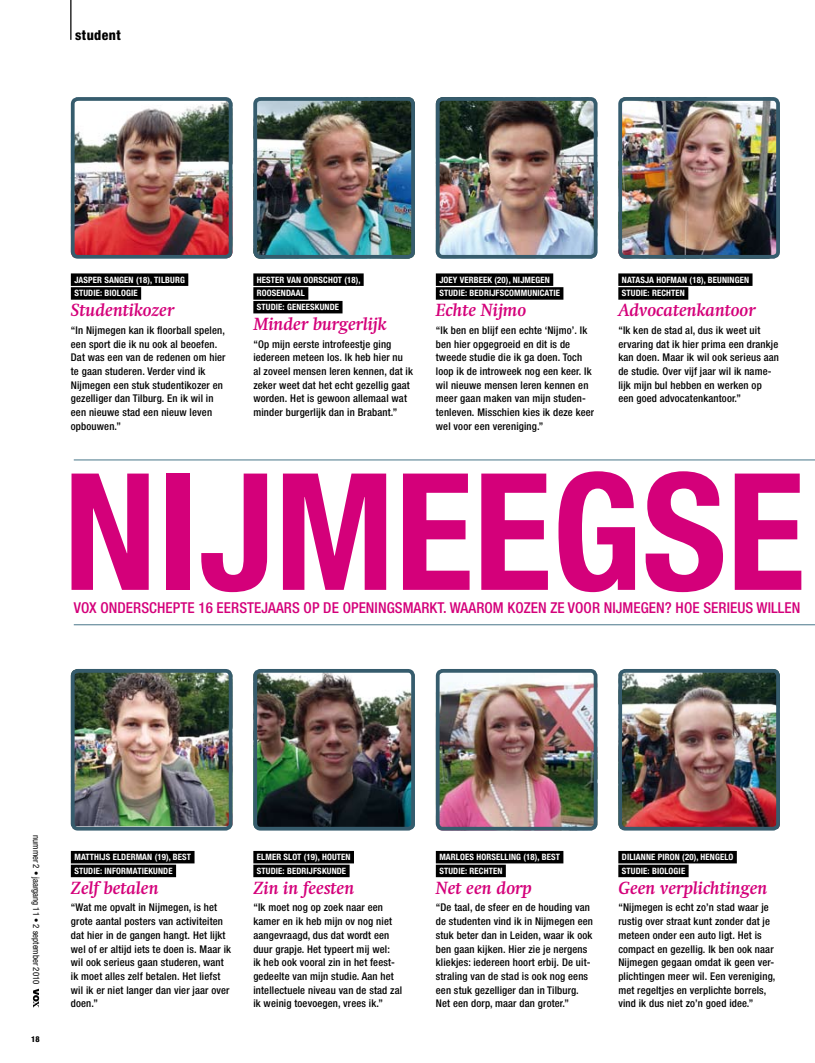
<style>
.page{position:relative;width:815px;height:1063px;background:#fff}
.page>*{position:absolute;margin:0;border:0;box-sizing:border-box;transform-origin:0 0}
.t1{font:700 condensed 162.88px "Helvetica Neue";color:#d4007a}
.t2{font:italic 700 17.5px "Swift";color:#d4007a}
.t3{font:500 condensed 15px "Helvetica Neue";letter-spacing:.005em;color:#d4007a}
.t4{font:800 condensed 13.75px "Helvetica Neue";letter-spacing:.03em;color:#000}
.t5{font:500 condensed 10.62px/13.8px "Helvetica Neue";letter-spacing:.015em;color:#000}
.t6{font:700 condensed 8.75px/13.8px "Helvetica Neue";letter-spacing:.015em;color:#fff}
.t7{font:condensed 8.75px "Helvetica Neue";color:#000}
.t8{font:800 condensed 8.12px "Helvetica Neue";color:#000}
</style>
<div class="page">
<svg style="left:33px;top:989px;width:6px;height:19px"></svg>
<div style="left:71px;top:273px;width:117px;height:13px;background:#000"></div>
<div style="left:71px;top:287px;width:70px;height:13px;background:#000"></div>
<div style="left:71px;top:851px;width:124px;height:12px;background:#000"></div>
<div style="left:71px;top:865px;width:105px;height:12px;background:#000"></div>
<div style="left:253px;top:273px;width:111px;height:13px;background:#000"></div>
<div style="left:253px;top:287px;width:55px;height:13px;background:#000"></div>
<div style="left:253px;top:301px;width:90px;height:12px;background:#000"></div>
<div style="left:253px;top:851px;width:101px;height:12px;background:#000"></div>
<div style="left:253px;top:865px;width:97px;height:12px;background:#000"></div>
<div style="left:436px;top:273px;width:117px;height:13px;background:#000"></div>
<div style="left:436px;top:287px;width:127px;height:13px;background:#000"></div>
<div style="left:436px;top:851px;width:127px;height:12px;background:#000"></div>
<div style="left:436px;top:865px;width:70px;height:12px;background:#000"></div>
<div style="left:618px;top:273px;width:134px;height:13px;background:#000"></div>
<div style="left:618px;top:287px;width:70px;height:13px;background:#000"></div>
<div style="left:618px;top:851px;width:119px;height:12px;background:#000"></div>
<div style="left:618px;top:865px;width:71px;height:12px;background:#000"></div>
<hr style="left:70px;top:0;width:1px;height:40px;background:#000">
<img style="left:76px;top:98px;width:155px;height:156px">
<div style="left:71px;top:97px;width:161px;height:162px;border:4px solid #365c6d;border-radius:5px"></div>
<img style="left:258px;top:102px;width:152px;height:152px">
<div style="left:253px;top:97px;width:162px;height:162px;border:4px solid #365c6d;border-radius:5px"></div>
<img style="left:441px;top:98px;width:155px;height:156px">
<div style="left:436px;top:97px;width:161px;height:162px;border:4px solid #365c6d;border-radius:5px"></div>
<img style="left:623px;top:102px;width:152px;height:152px">
<div style="left:618px;top:97px;width:162px;height:162px;border:4px solid #365c6d;border-radius:5px"></div>
<img style="left:72px;top:670px;width:160px;height:156px">
<div style="left:71px;top:669px;width:161px;height:162px;border:4px solid #365c6d;border-radius:5px"></div>
<img style="left:258px;top:674px;width:152px;height:152px">
<div style="left:253px;top:669px;width:162px;height:162px;border:4px solid #365c6d;border-radius:5px"></div>
<img style="left:437px;top:670px;width:159px;height:156px">
<div style="left:436px;top:669px;width:161px;height:162px;border:4px solid #365c6d;border-radius:5px"></div>
<img style="left:623px;top:674px;width:152px;height:152px">
<div style="left:618px;top:669px;width:162px;height:162px;border:4px solid #365c6d;border-radius:5px"></div>
<hr style="left:74px;top:460px;width:741px;height:1px;background:#487689">
<hr style="left:74px;top:624px;width:741px;height:1px;background:#487689">
<p class="t4" style="left:75px;top:27px;width:47px">student</p>
<p class="t6" style="left:74px;top:272px;width:112px">JASPER SANGEN (18), TILBURG<br>STUDIE: BIOLOGIE</p>
<p class="t2" style="left:71px;top:300px;width:105px">Studentikozer</p>
<p class="t5" style="left:71px;top:323px;width:156px">“In Nijmegen kan ik floorball spelen, een sport die ik nu ook al beoefen.<br>Dat was een van de redenen om hier te gaan studeren. Verder vind ik<br>Nijmegen een stuk studentikozer en gezelliger dan Tilburg. En ik wil in een nieuwe stad een nieuw leven opbouwen.”</p>
<p class="t6" style="left:257px;top:272px;width:6px">HESTER</p>
<p class="t6" style="left:287px;top:272px;width:75px">VAN OORSCHOT (18),</p>
<p class="t6" style="left:257px;top:286px;width:11px">ROOSENDAAL<br>STUDIE</p>
<p class="t6" style="left:283px;top:300px;width:10px">: GENEES</p>
<p class="t6" style="left:315px;top:300px;width:11px">KUNDE</p>
<p class="t2" style="left:253px;top:314px;width:135px">Minder burgerlijk</p>
<p class="t5" style="left:253px;top:337px;width:161px">“Op mijn eerste introfeestje ging iedereen meteen los. Ik heb hier nu al zoveel mensen leren kennen, dat ik zeker weet dat het echt gezellig gaat worden. Het is gewoon allemaal wat minder burgerlijk dan in Brabant.”</p>
<p class="t6" style="left:439px;top:272px;width:26px">JOEY VERBEE</p>
<p class="t6" style="left:487px;top:272px;width:36px">K (20), NIJMEGEN</p>
<p class="t6" style="left:439px;top:286px;width:10px">STUDIE</p>
<p class="t6" style="left:465px;top:286px;width:10px">: BEDRIJ</p>
<p class="t6" style="left:496px;top:286px;width:20px">FSCOMMUNI</p>
<p class="t6" style="left:540px;top:286px;width:10px">CATIE</p>
<p class="t2" style="left:436px;top:300px;width:92px">Echte Nijmo</p>
<p class="t5" style="left:436px;top:323px;width:160px">“Ik ben en blijf een echte ‘Nijmo’. Ik ben hier opgegroeid en dit is de tweede studie die ik ga doen. Toch loop ik de introweek nog een keer. Ik wil nieuwe mensen leren kennen en meer gaan maken van mijn studen&shy;tenleven. Misschien kies ik deze keer wel voor een vereniging.”</p>
<p class="t6" style="left:622px;top:272px;width:11px">NATASJA</p>
<p class="t6" style="left:656px;top:272px;width:21px">HOFMAN</p>
<p class="t6" style="left:690px;top:272px;width:29px">(18), BEUNINGEN</p>
<p class="t6" style="left:622px;top:286px;width:10px">STUDIE</p>
<p class="t6" style="left:648px;top:286px;width:30px">: RECHTEN</p>
<p class="t2" style="left:618px;top:300px;width:139px">Advocatenkantoor</p>
<p class="t5" style="left:618px;top:323px;width:162px">“Ik ken de stad al, dus ik weet uit ervaring dat ik hier prima een drankje kan doen. Maar ik wil ook serieus aan de studie. Over vijf jaar wil ik name&shy;lijk mijn bul hebben en werken op een goed advocatenkantoor.”</p>
<p class="t1" style="left:63px;top:433px;width:743px">NIJMEEGSE</p>
<p class="t3" style="left:74px;top:598px;width:728px">VOX ONDERSCHEPTE 16 EERSTEJAARS OP DE OPENINGSMARKT. WAAROM KOZEN ZE VOOR NIJMEGEN? HOE SERIEUS WILLEN</p>
<p class="t7" style="left:41px;top:835px;width:151px;rotate:90deg">nummer 2 • jaargang 11 • 2 september 2010</p>
<p class="t8" style="left:31px;top:1034px;width:10px">18</p>
<p class="t6" style="left:74px;top:850px;width:49px">MATTHIJS ELDERMAN</p>
<p class="t6" style="left:155px;top:850px;width:29px">(19), BEST</p>
<p class="t6" style="left:74px;top:864px;width:10px">STUDIE</p>
<p class="t6" style="left:100px;top:864px;width:22px">: INFORMATIE</p>
<p class="t6" style="left:148px;top:864px;width:11px">KUNDE</p>
<p class="t2" style="left:71px;top:877px;width:89px">Zelf betalen</p>
<p class="t5" style="left:71px;top:900px;width:162px">“Wat me opvalt in Nijmegen, is het grote aantal posters van activiteiten dat hier in de gangen hangt. Het lijkt wel of er altijd iets te doen is. Maar ik wil ook serieus gaan studeren, want ik moet alles zelf betalen. Het liefst wil ik er niet langer dan vier jaar over doen.”</p>
<p class="t6" style="left:257px;top:850px;width:11px">ELMER</p>
<p class="t6" style="left:284px;top:850px;width:10px">SLOT</p>
<p class="t6" style="left:304px;top:850px;width:24px">(19), HOUTEN</p>
<p class="t6" style="left:257px;top:864px;width:10px">STUDIE</p>
<p class="t6" style="left:283px;top:864px;width:10px">: BEDRIJ</p>
<p class="t6" style="left:313px;top:864px;width:20px">FSKUNDE</p>
<p class="t2" style="left:253px;top:877px;width:102px">Zin in feesten</p>
<p class="t5" style="left:253px;top:900px;width:150px">“Ik moet nog op zoek naar een kamer en ik heb mijn ov nog niet aangevraagd, dus dat wordt een duur grapje. Het typeert mij wel:<br>ik heb ook vooral zin in het feest&shy;gedeelte van mijn studie. Aan het intellectuele niveau van de stad zal ik weinig toevoegen, vrees ik.”</p>
<p class="t6" style="left:439px;top:850px;width:13px">MARLOES</p>
<p class="t6" style="left:476px;top:850px;width:6px">HORSELLING</p>
<p class="t6" style="left:524px;top:850px;width:29px">(18), BEST</p>
<p class="t6" style="left:439px;top:864px;width:10px">STUDIE</p>
<p class="t6" style="left:465px;top:864px;width:30px">: RECHTEN</p>
<p class="t2" style="left:436px;top:877px;width:98px">Net een dorp</p>
<p class="t5" style="left:436px;top:900px;width:159px">“De taal, de sfeer en de houding van de studenten vind ik in Nijmegen een stuk beter dan in Leiden, waar ik ook ben gaan kijken. Hier zie je nergens kliekjes: iedereen hoort erbij. De uit&shy;straling van de stad is ook nog eens een stuk gezelliger dan in Tilburg.<br>Net een dorp, maar dan groter.”</p>
<p class="t6" style="left:622px;top:850px;width:11px">DILIANNE</p>
<p class="t6" style="left:658px;top:850px;width:10px">PIRON</p>
<p class="t6" style="left:682px;top:850px;width:24px">(20), HENGELO</p>
<p class="t6" style="left:622px;top:864px;width:10px">STUDIE</p>
<p class="t6" style="left:648px;top:864px;width:10px">: BIOLOGIE</p>
<p class="t2" style="left:618px;top:877px;width:151px">Geen verplichtingen</p>
<p class="t5" style="left:618px;top:900px;width:158px">“Nijmegen is echt zo’n stad waar je rustig over straat kunt zonder dat je meteen onder een auto ligt. Het is compact en gezellig. Ik ben ook naar Nijmegen gegaan omdat ik geen ver&shy;plichtingen meer wil. Een vereniging, met regeltjes en verplichte borrels, vind ik dus niet zo’n goed idee.”</p>
</div>
